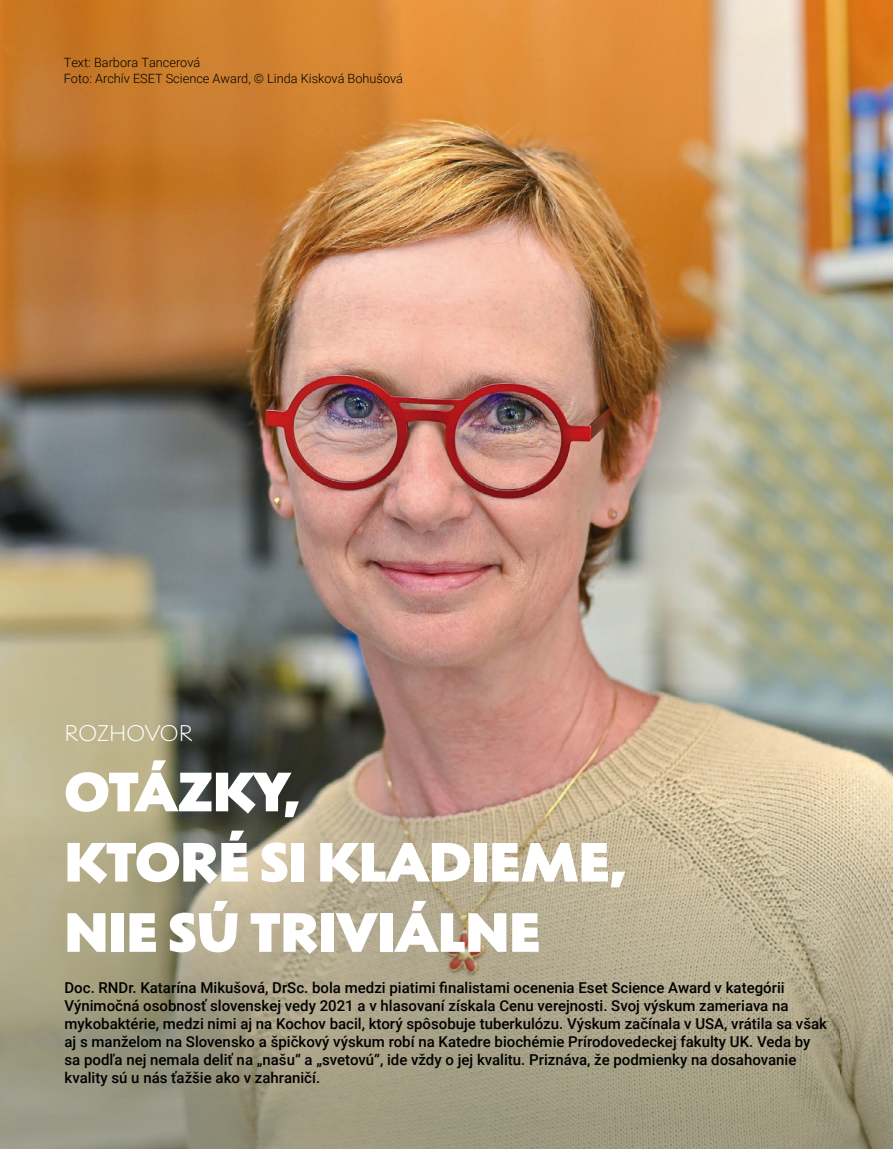
<style>
.page{position:relative;width:893px;height:1149px;background:#fff}
.page>*{position:absolute;margin:0;border:0;box-sizing:border-box;transform-origin:0 0}
.t1{font:900 58.5px/70.2px "UK Sans";color:#fff}
.t2{font:300 24px "UK Sans";letter-spacing:-.01em;color:#fff}
.t3{font:500 15px/18px "Roboto";color:#000}
.t4{font:300 12.75px/15.3px "Roboto";color:#000}
</style>
<div class="page">
<img style="left:0;top:0;width:893px;height:697px">
<img style="left:0;top:697px;width:893px;height:451px">
<p class="t4" style="left:64px;top:55px;width:341px">Text: Barbora Tancerová<br>Foto: Archív ESET Science Award, © Linda Kisková Bohušová</p>
<h2 class="t2" style="left:65px;top:719px;width:130px">ROZHOVOR</h2>
<h1 class="t1" style="left:65px;top:757px;width:563px">OTÁZKY,<br>KTORÉ SI KLADIEME,<br>NIE SÚ TRIVIÁLNE</h1>
<p class="t3" style="left:65px;top:978px;width:764px">Doc. RNDr. Katarína Mikušová, DrSc. bola medzi piatimi finalistami ocenenia Eset Science Award v kategórii Výnimočná osobnosť slovenskej vedy 2021 a v hlasovaní získala Cenu verejnosti. Svoj výskum zameriava na mykobaktérie, medzi nimi aj na Kochov bacil, ktorý spôsobuje tuberkulózu. Výskum začínala v USA, vrátila sa však aj s manželom na Slovensko a špičkový výskum robí na Katedre biochémie Prírodovedeckej fakulty UK. Veda by sa podľa nej nemala deliť na „našu“ a „svetovú“, ide vždy o jej kvalitu. Priznáva, že podmienky na dosahovanie kvality sú u nás ťažšie ako v zahraničí.</p>
</div>
